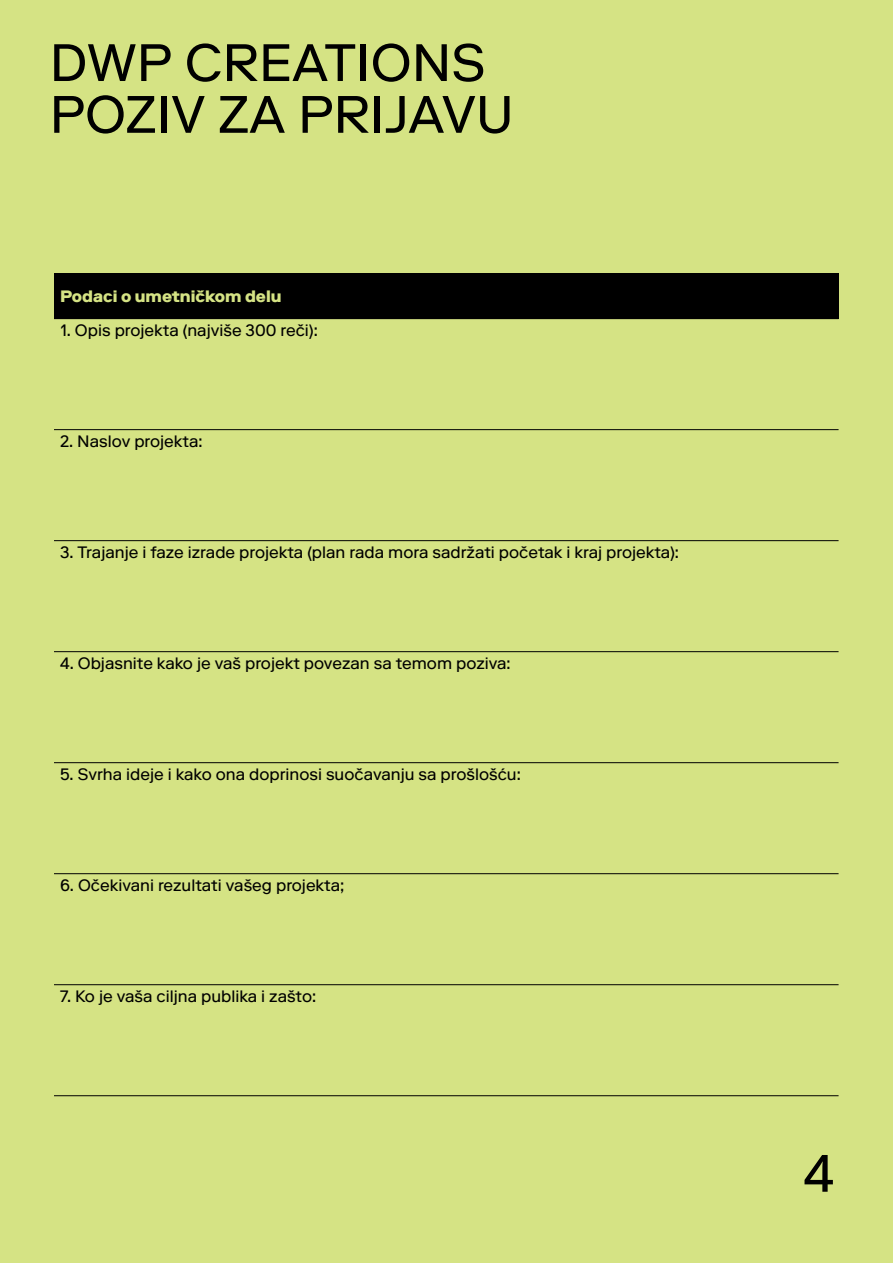
<style>
.page{position:relative;width:893px;height:1263px;background:#d5e384}
.page>*{position:absolute;margin:0;border:0;box-sizing:border-box;transform-origin:0 0}
.t1{font:52.5px/51.8px "Riforma LL";color:#000}
.t2{font:16.5px "Riforma LL";color:#000}
.t3{font:800 16.5px "Riforma LL";color:#d5e384}
</style>
<div class="page">
<div style="left:54px;top:274px;width:784px;height:45px;background:#000"></div>
<hr style="left:54px;top:273px;width:784px;height:1px;background:#000">
<hr style="left:54px;top:429px;width:784px;height:1px;background:#000">
<hr style="left:54px;top:540px;width:784px;height:1px;background:#000">
<hr style="left:54px;top:651px;width:784px;height:1px;background:#000">
<hr style="left:54px;top:762px;width:784px;height:1px;background:#000">
<hr style="left:54px;top:873px;width:784px;height:1px;background:#000">
<hr style="left:54px;top:984px;width:784px;height:1px;background:#000">
<hr style="left:54px;top:1095px;width:784px;height:1px;background:#000">
<h1 class="t1" style="left:50px;top:36px;width:466px">DWP CREATIONS<br>POZIV ZA PRIJAVU</h1>
<p class="t3" style="left:60px;top:285px;width:223px">Podaci o umetničkom delu</p>
<p class="t2" style="left:60px;top:320px;width:259px">1. Opis projekta (najviše 300 reči):</p>
<p class="t2" style="left:60px;top:431px;width:144px">2. Naslov projekta:</p>
<p class="t2" style="left:60px;top:542px;width:620px">3. Trajanje i faze izrade projekta (plan rada mora sadržati početak i kraj projekta):</p>
<p class="t2" style="left:60px;top:653px;width:452px">4. Objasnite kako je vaš projekt povezan sa temom poziva:</p>
<p class="t2" style="left:60px;top:764px;width:462px">5. Svrha ideje i kako ona doprinosi suočavanju sa prošlošću:</p>
<p class="t2" style="left:60px;top:875px;width:286px">6. Očekivani rezultati vašeg projekta;</p>
<p class="t2" style="left:60px;top:986px;width:258px">7. Ko je vaša ciljna publika i zašto:</p>
<h1 class="t1" style="left:803px;top:1147px;width:33px">4</h1>
</div>
